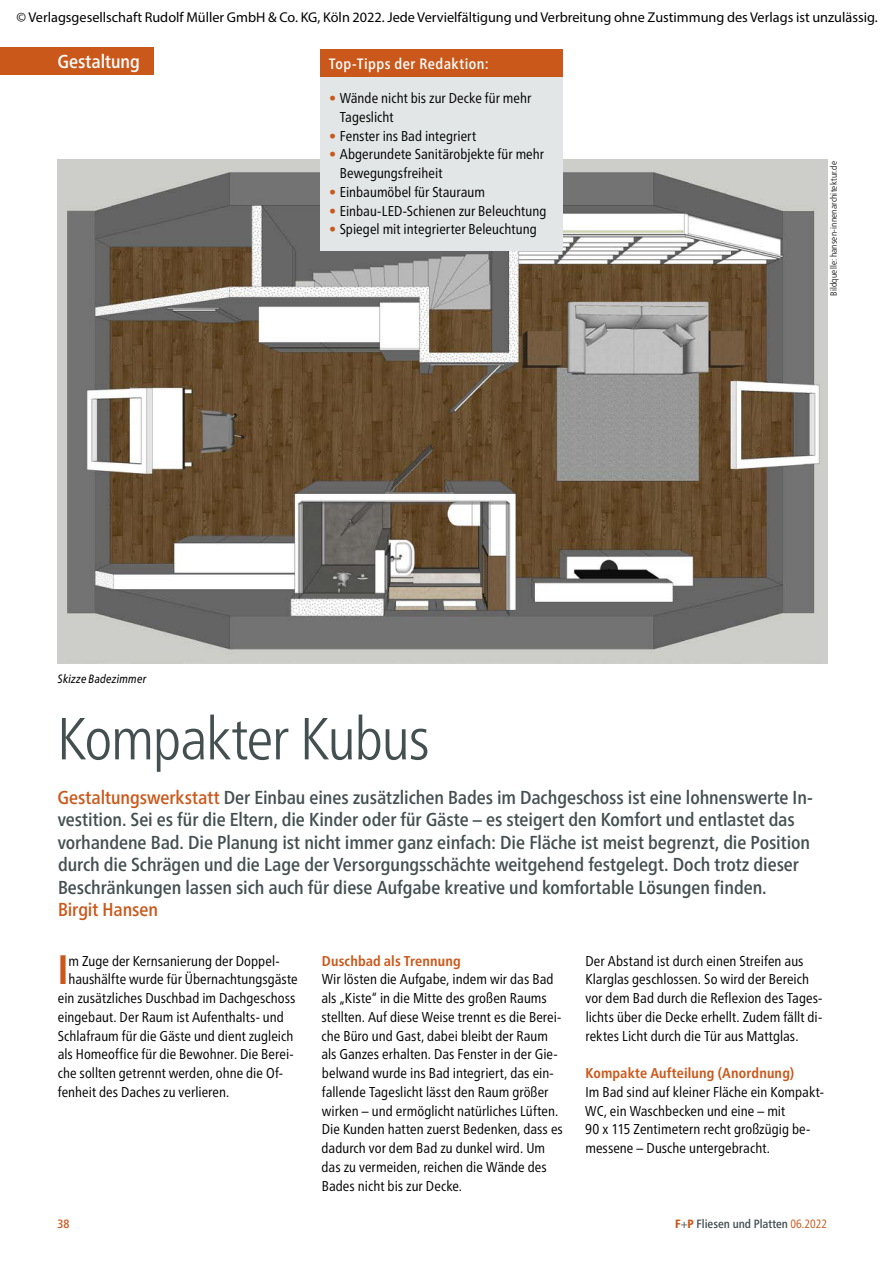
<style>
.page{position:relative;width:893px;height:1263px;background:#fff}
.page>*{position:absolute;margin:0;border:0;box-sizing:border-box;transform-origin:0 0}
.t1{font:300 condensed 59.25px "Frutiger Neue LT Pro";letter-spacing:-.025em;color:#444f50}
.t2{font:700 condensed 41.1px "Frutiger Neue LT Pro";color:#ca581b}
.t3{font:500 condensed 18.75px/22.5px "Frutiger Neue LT Pro";letter-spacing:-.005em;color:#444f50}
.t4{font:500 condensed 18.75px "Frutiger Neue LT Pro";letter-spacing:-.005em;color:#ca581b}
.t5{font:500 condensed 18.75px "Frutiger Neue LT Pro";color:#fff}
.t6{font:500 condensed 15px "Frutiger Neue LT Pro";letter-spacing:.03em;color:#fff}
.t7{font:condensed 14.25px/18.8px "Frutiger Neue LT Pro";color:#000}
.t8{font:14.25px "Myriad Pro";color:#000}
.t9{font:700 condensed 14.25px "Frutiger Neue LT Pro";letter-spacing:.01em;color:#ca581b}
.t10{font:500 condensed 12px "Frutiger Neue LT Pro";color:#444f50}
.t11{font:italic condensed 12px "Frutiger Neue LT Pro";letter-spacing:.015em;color:#000}
.t12{font:500 condensed 12px "Frutiger Neue LT Pro";color:#ca581b}
.t13{font:300 condensed 9px "Frutiger Neue LT Pro";letter-spacing:.02em;color:#000}
.s1{font-weight:700;color:#ca581b}
.s2{color:#ca581b}
.s3{font-weight:800;color:#ca581b}
.s4{font-weight:400}
.s5{font-weight:400;color:#ca581b}
</style>
<div class="page">
<img style="left:57px;top:159px;width:770px;height:504px">
<div style="left:0;top:47px;width:154px;height:27px;background:#ca581b"></div>
<div style="left:321px;top:77px;width:242px;height:174px;background:#e2e6e7"></div>
<div style="left:321px;top:49px;width:242px;height:28px;background:#ca581b"></div>
<p class="t8" style="left:17px;top:9px;width:863px">© Verlagsgesellschaft Rudolf Müller GmbH &amp; Co. KG, Köln 2022. Jede Vervielfältigung und Verbreitung ohne Zustimmung des Verlags ist unzulässig.</p>
<h3 class="t5" style="left:57px;top:50px;width:84px">Gestaltung</h3>
<p class="t6" style="left:329px;top:54px;width:161px">Top-Tipps der Redaktion:</p>
<p class="t7" style="left:340px;top:89px;width:193px;text-indent:-11px"><span class="s1">•</span> Wände nicht bis zur Decke für mehr<br>Tageslicht</p>
<p class="t7" style="left:329px;top:126px;width:149px"><span class="s1">•</span> Fenster ins Bad integriert</p>
<p class="t7" style="left:340px;top:145px;width:206px;text-indent:-11px"><span class="s1">•</span> Abgerundete Sanitärobjekte für mehr<br>Bewegungsfreiheit</p>
<p class="t7" style="left:329px;top:182px;width:157px"><span class="s1">•</span> Einbaumöbel für Stauraum</p>
<p class="t7" style="left:329px;top:201px;width:219px"><span class="s1">•</span> Einbau-LED-Schienen zur Beleuchtung</p>
<p class="t7" style="left:329px;top:220px;width:209px"><span class="s1">•</span> Spiegel mit integrierter Beleuchtung</p>
<p class="t13" style="left:828px;top:296px;width:136px;rotate:-90deg">Bildquelle: hansen-innenarchitektur.de</p>
<p class="t11" style="left:58px;top:671px;width:90px">Skizze Badezimmer</p>
<h1 class="t1" style="left:57px;top:704px;width:374px">Kompakter Kubus</h1>
<p class="t3" style="left:57px;top:786px;width:757px"><span class="s2">Gestaltungswerkstatt</span> Der Einbau eines zusätzlichen Bades im Dachgeschoss ist eine lohnenswerte In&shy;vestition. Sei es für die Eltern, die Kinder oder für Gäste – es steigert den Komfort und entlastet das vorhandene Bad. Die Planung ist nicht immer ganz einfach: Die Fläche ist meist begrenzt, die Position durch die Schrägen und die Lage der Versorgungsschächte weitgehend festgelegt. Doch trotz dieser Beschränkungen lassen sich auch für diese Aufgabe kreative und komfortable Lösungen finden.</p>
<h3 class="t4" style="left:58px;top:898px;width:102px">Birgit Hansen</h3>
<h2 class="t2" style="left:58px;top:946px;width:12px">I</h2>
<p class="t7" style="left:69px;top:951px;width:213px">m Zuge der Kernsanierung der Doppel-</p>
<p class="t7" style="left:69px;top:970px;width:231px">haushälfte wurde für Übernachtungsgäste</p>
<p class="t7" style="left:58px;top:989px;width:239px">ein zusätzliches Duschbad im Dachgeschoss</p>
<p class="t7" style="left:58px;top:1007px;width:227px">eingebaut. Der Raum ist Aufenthalts- und</p>
<p class="t7" style="left:58px;top:1026px;width:237px">Schlafraum für die Gäste und dient zugleich</p>
<p class="t7" style="left:58px;top:1045px;width:237px">als Homeoffice für die Bewohner. Die Berei-</p>
<p class="t7" style="left:58px;top:1064px;width:227px">che sollten getrennt werden, ohne die Of-</p>
<p class="t7" style="left:58px;top:1082px;width:173px">fenheit des Daches zu verlieren.</p>
<p class="t9" style="left:322px;top:952px;width:140px">Duschbad als Trennung</p>
<p class="t7" style="left:321px;top:970px;width:243px">Wir lösten die Aufgabe, indem wir das Bad als „Kiste“ in die Mitte des großen Raums stellten. Auf diese Weise trennt es die Berei&shy;che Büro und Gast, dabei bleibt der Raum als Ganzes erhalten. Das Fenster in der Gie&shy;belwand wurde ins Bad integriert, das ein&shy;fallende Tageslicht lässt den Raum größer wirken – und ermöglicht natürliches Lüften.<br>Die Kunden hatten zuerst Bedenken, dass es dadurch vor dem Bad zu dunkel wird. Um das zu vermeiden, reichen die Wände des Bades nicht bis zur Decke.</p>
<p class="t7" style="left:585px;top:951px;width:238px">Der Abstand ist durch einen Streifen aus Klarglas geschlossen. So wird der Bereich vor dem Bad durch die Reflexion des Tages&shy;lichts über die Decke erhellt. Zudem fällt di&shy;rektes Licht durch die Tür aus Mattglas.</p>
<p class="t9" style="left:585px;top:1065px;width:210px">Kompakte Aufteilung (Anordnung)</p>
<p class="t7" style="left:585px;top:1082px;width:240px">Im Bad sind auf kleiner Fläche ein Kompakt-WC, ein Waschbecken und eine – mit<br>90 x 115 Zentimetern recht großzügig be&shy;messene – Dusche untergebracht.</p>
<p class="t12" style="left:57px;top:1217px;width:14px">38</p>
<p class="t10" style="left:675px;top:1217px;width:153px"><span class="s3">F</span><span class="s4">+</span><span class="s3">P</span> Fliesen und Platten <span class="s5">06.2022</span></p>
</div>
